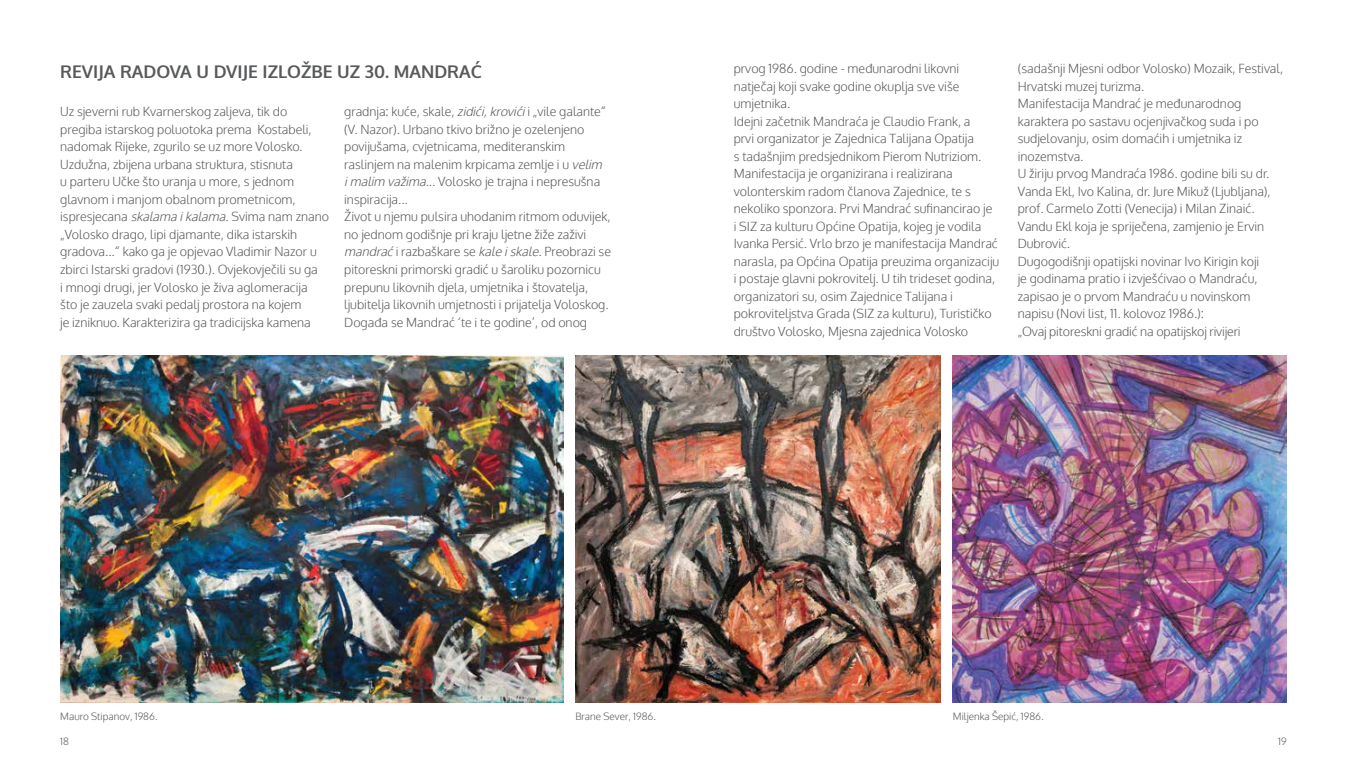
<style>
.page{position:relative;width:1347px;height:780px;background:#fff}
.page>*{position:absolute;margin:0;border:0;box-sizing:border-box;transform-origin:0 0}
.t1{font:700 17.5px "Oxygen";color:#58595b}
.t2{font:300 12.5px/17.5px "Oxygen";color:#58595b}
.t3{font:300 10px "Oxygen";color:#58595b}
.s1{font-style:italic}
</style>
<div class="page">
<img style="left:60px;top:355px;width:503px;height:347px">
<img style="left:575px;top:355px;width:365px;height:347px">
<img style="left:953px;top:355px;width:333px;height:347px">
<h1 class="t1" style="left:60px;top:61px;width:423px">REVIJA RADOVA U DVIJE IZLOŽBE UZ 30. MANDRAĆ</h1>
<p class="t2" style="left:60px;top:103px;width:270px">Uz sjeverni rub Kvarnerskog zaljeva, tik do pregiba istarskog poluotoka prema Kostabeli, nadomak Rijeke, zgurilo se uz more Volosko.<br>Uzdužna, zbijena urbana struktura, stisnuta<br>u parteru Učke što uranja u more, s jednom glavnom i manjom obalnom prometnicom, ispresjecana <span class="s1">skalama ikalama</span>. Svima nam znano „Volosko drago, lipi djamante, dika istarskih gradova...“ kako ga je opjevao Vladimir Nazor u zbirci Istarski gradovi (1930.). Ovjekovječili su ga<br>i mnogi drugi, jer Volosko je živa aglomeracija<br>što je zauzela svaki pedalj prostora na kojem<br>je izniknuo. Karakterizira ga tradicijska kamena</p>
<p class="t2" style="left:344px;top:103px;width:268px">gradnja: kuće, skale, <span class="s1">zidići,krovići</span>i „vile galante“ (V. Nazor). Urbano tkivo brižno je ozelenjeno povijušama, cvjetnicama, mediteranskim raslinjem na malenim krpicama zemlje i u <span class="s1">velim imalim važima</span>... Volosko je trajna i nepresušna inspiracija...<br>Život u njemu pulsira uhodanim ritmom oduvijek, no jednom godišnje pri kraju ljetne žiže zaživi <span class="s1">mandrać</span>i razbaškare se <span class="s1">kale iskale</span>. Preobrazi se pitoreskni primorski gradić u šaroliku pozornicu prepunu likovnih djela, umjetnika i štovatelja, ljubitelja likovnih umjetnosti i prijatelja Voloskog.<br>Događa se Mandrać ‘te i te godine’, od onog</p>
<p class="t2" style="left:733px;top:60px;width:267px">prvog 1986. godine - međunarodni likovni natječaj koji svake godine okuplja sve više umjetnika.<br>Idejni začetnik Mandraća je Claudio Frank, a<br>prvi organizator je Zajednica Talijana Opatija<br>s tadašnjim predsjednikom Pierom Nutriziom.<br>Manifestacija je organizirana i realizirana volonterskim radom članova Zajednice, te s nekoliko sponzora. Prvi Mandrać sufinancirao je<br>i SIZ za kulturu Općine Opatija, kojeg je vodila Ivanka Persić. Vrlo brzo je manifestacija Mandrać narasla, pa Općina Opatija preuzima organizaciju i postaje glavni pokrovitelj. U tih trideset godina, organizatori su, osim Zajednice Talijana i pokroviteljstva Grada (SIZ za kulturu), Turističko društvo Volosko, Mjesna zajednica Volosko</p>
<p class="t2" style="left:1017px;top:60px;width:267px">(sadašnji Mjesni odbor Volosko) Mozaik, Festival, Hrvatski muzej turizma.<br>Manifestacija Mandrać je međunarodnog karaktera po sastavu ocjenjivačkog suda i po sudjelovanju, osim domaćih i umjetnika iz inozemstva.<br>U žiriju prvog Mandraća 1986. godine bili su dr.<br>Vanda Ekl, Ivo Kalina, dr. Jure Mikuž (Ljubljana), prof. Carmelo Zotti (Venecija) i Milan Zinaić.<br>Vandu Ekl koja je spriječena, zamjenio je Ervin Dubrović.<br>Dugogodišnji opatijski novinar Ivo Kirigin koji<br>je godinama pratio i izvješćivao o Mandraću, zapisao je o prvom Mandraću u novinskom napisu (Novi list, 11. kolovoz 1986.):<br>„Ovaj pitoreskni gradić na opatijskoj rivijeri</p>
<p class="t3" style="left:60px;top:710px;width:99px">Mauro Stipanov, 1986.</p>
<p class="t3" style="left:575px;top:710px;width:82px">Brane Sever, 1986.</p>
<p class="t3" style="left:953px;top:710px;width:92px">Miljenka Šepić, 1986.</p>
<p class="t3" style="left:60px;top:735px;width:10px">18</p>
<p class="t3" style="left:1278px;top:735px;width:10px">19</p>
</div>
